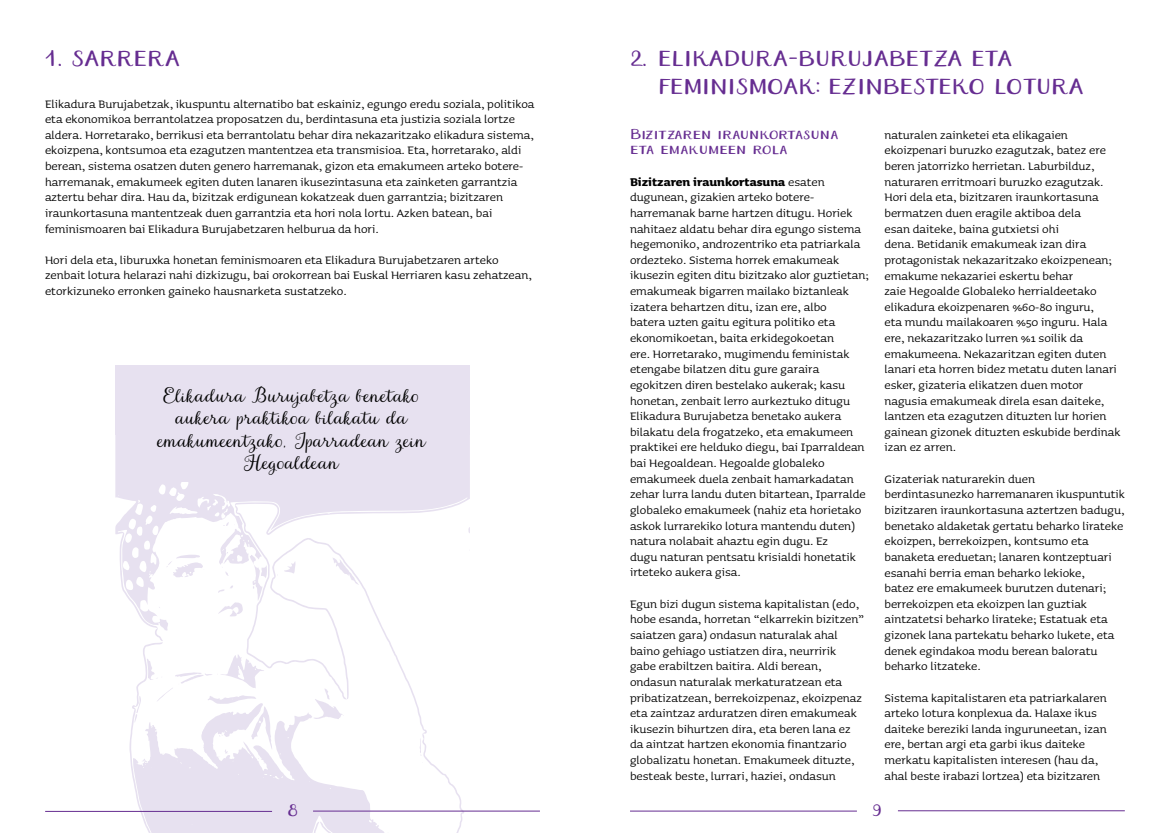
<style>
.page{position:relative;width:1170px;height:833px;background:#fff}
.page>*{position:absolute;margin:0;border:0;box-sizing:border-box;transform-origin:0 0}
.t1{font:26.25px/27.5px "Ariadne Sans";letter-spacing:-.005em;color:#662d91}
.t2{font:25px/22.5px "Ariadne Script";color:#000;text-align:center}
.t3{font:20px "Ariadne Sans";color:#662d91}
.t4{font:17.5px/15.6px "Ariadne Sans";color:#662d91}
.t5{font:14.38px/15.6px "Sauna";color:#000}
.s1{font-weight:700}
</style>
<div class="page">
<svg style="left:115px;top:434px;width:355px;height:399px"></svg>
<div style="left:115px;top:365px;width:355px;height:69px;background:#e7e1f0"></div>
<div style="left:140px;top:381px;width:303px;height:101px;background:#e7e1f0"></div>
<hr style="left:45px;top:811px;width:227px;height:1px;background:#662d91">
<hr style="left:313px;top:810px;width:227px;height:1px;background:#662d91">
<hr style="left:630px;top:810px;width:226px;height:1px;background:#662d91">
<hr style="left:897px;top:810px;width:227px;height:1px;background:#662d91">
<h1 class="t1" style="left:45px;top:46px;width:136px">1. SARRERA</h1>
<p class="t5" style="left:45px;top:96px;width:491px">Elikadura Burujabetzak, ikuspuntu alternatibo bat eskainiz, egungo eredu soziala, politikoa eta ekonomikoa berrantolatzea proposatzen du, berdintasuna eta justizia soziala lortze aldera. Horretarako, berrikusi eta berrantolatu behar dira nekazaritzako elikadura sistema, ekoizpena, kontsumoa eta ezagutzen mantentzea eta transmisioa. Eta, horretarako, aldi berean, sistema osatzen duten genero harremanak, gizon eta emakumeen arteko botere&shy;harremanak, emakumeek egiten duten lanaren ikusezintasuna eta zainketen garrantzia aztertu behar dira. Hau da, bizitzak erdigunean kokatzeak duen garrantzia; bizitzaren iraunkortasuna mantentzeak duen garrantzia eta hori nola lortu. Azken batean, bai feminismoaren bai Elikadura Burujabetzaren helburua da hori.</p>
<p class="t5" style="left:45px;top:252px;width:488px">Hori dela eta, liburuxka honetan feminismoaren eta Elikadura Burujabetzaren arteko zenbait lotura helarazi nahi dizkizugu, bai orokorrean bai Euskal Herriaren kasu zehatzean, etorkizuneko erronken gaineko hausnarketa sustatzeko.</p>
<h2 class="t2" style="left:157px;top:385px;width:269px">Elikadura Burujabetza benetako aukera praktikoa bilakatu da emakumeentzako, Iparradean zein<br>Hegoaldean</h2>
<h1 class="t1" style="left:658px;top:46px;width:427px;text-indent:-28px">2. ELIKADURA-BURUJABETZA ETA<br>FEMINISMOAK: EZINBESTEKO LOTURA</h1>
<p class="t4" style="left:630px;top:127px;width:210px">Bizitzaren iraunkortasuna eta emakumeen rola</p>
<p class="t5" style="left:630px;top:174px;width:240px"><span class="s1">Bizitzaren iraunkortasuna</span> esaten dugunean, gizakien arteko botere&shy;harremanak barne hartzen ditugu. Horiek nahitaez aldatu behar dira egungo sistema hegemoniko, androzentriko eta patriarkala ordezteko. Sistema horrek emakumeak ikusezin egiten ditu bizitzako alor guztietan; emakumeak bigarren mailako biztanleak izatera behartzen ditu, izan ere, albo<br>batera uzten gaitu egitura politiko eta ekonomikoetan, baita erkidegokoetan<br>ere. Horretarako, mugimendu feministak etengabe bilatzen ditu gure garaira egokitzen diren bestelako aukerak; kasu honetan, zenbait lerro aurkeztuko ditugu Elikadura Burujabetza benetako aukera bilakatu dela frogatzeko, eta emakumeen praktikei ere helduko diegu, bai Iparraldean bai Hegoaldean. Hegoalde globaleko emakumeek duela zenbait hamarkadatan zehar lurra landu duten bitartean, Iparralde globaleko emakumeek (nahiz eta horietako askok lurrarekiko lotura mantendu duten) natura nolabait ahaztu egin dugu. Ez<br>dugu naturan pentsatu krisialdi honetatik irteteko aukera gisa.</p>
<p class="t5" style="left:630px;top:596px;width:235px">Egun bizi dugun sistema kapitalistan (edo, hobe esanda, horretan “elkarrekin bizitzen” saiatzen gara) ondasun naturalak ahal baino gehiago ustiatzen dira, neurririk gabe erabiltzen baitira. Aldi berean, ondasun naturalak merkaturatzean eta pribatizatzean, berrekoizpenaz, ekoizpenaz eta zaintzaz arduratzen diren emakumeak ikusezin bihurtzen dira, eta beren lana ez da aintzat hartzen ekonomia finantzario globalizatu honetan. Emakumeek dituzte, besteak beste, lurrari, haziei, ondasun</p>
<p class="t5" style="left:884px;top:127px;width:237px">naturalen zainketei eta elikagaien ekoizpenari buruzko ezagutzak, batez ere beren jatorrizko herrietan. Laburbilduz, naturaren erritmoari buruzko ezagutzak.<br>Hori dela eta, bizitzaren iraunkortasuna bermatzen duen eragile aktiboa dela<br>esan daiteke, baina gutxietsi ohi<br>dena. Betidanik emakumeak izan dira protagonistak nekazaritzako ekoizpenean; emakume nekazariei eskertu behar<br>zaie Hegoalde Globaleko herrialdeetako elikadura ekoizpenaren %60-80 inguru,<br>eta mundu mailakoaren %50 inguru. Hala ere, nekazaritzako lurren %1 soilik da emakumeena. Nekazaritzan egiten duten lanari eta horren bidez metatu duten lanari esker, gizateria elikatzen duen motor nagusia emakumeak direla esan daiteke, lantzen eta ezagutzen dituzten lur horien gainean gizonek dituzten eskubide berdinak izan ez arren.</p>
<p class="t5" style="left:884px;top:471px;width:242px">Gizateriak naturarekin duen berdintasunezko harremanaren ikuspuntutik bizitzaren iraunkortasuna aztertzen badugu, benetako aldaketak gertatu beharko lirateke ekoizpen, berrekoizpen, kontsumo eta banaketa ereduetan; lanaren kontzeptuari esanahi berria eman beharko lekioke,<br>batez ere emakumeek burutzen dutenari; berrekoizpen eta ekoizpen lan guztiak aintzatetsi beharko lirateke; Estatuak eta gizonek lana partekatu beharko lukete, eta denek egindakoa modu berean baloratu beharko litzateke.</p>
<p class="t5" style="left:884px;top:690px;width:224px">Sistema kapitalistaren eta patriarkalaren arteko lotura konplexua da. Halaxe ikus daiteke bereziki landa inguruneetan, izan ere, bertan argi eta garbi ikus daiteke merkatu kapitalisten interesen (hau da, ahal beste irabazi lortzea) eta bizitzaren</p>
<h3 class="t3" style="left:288px;top:798px;width:11px">8</h3>
<h3 class="t3" style="left:872px;top:798px;width:11px">9</h3>
</div>
